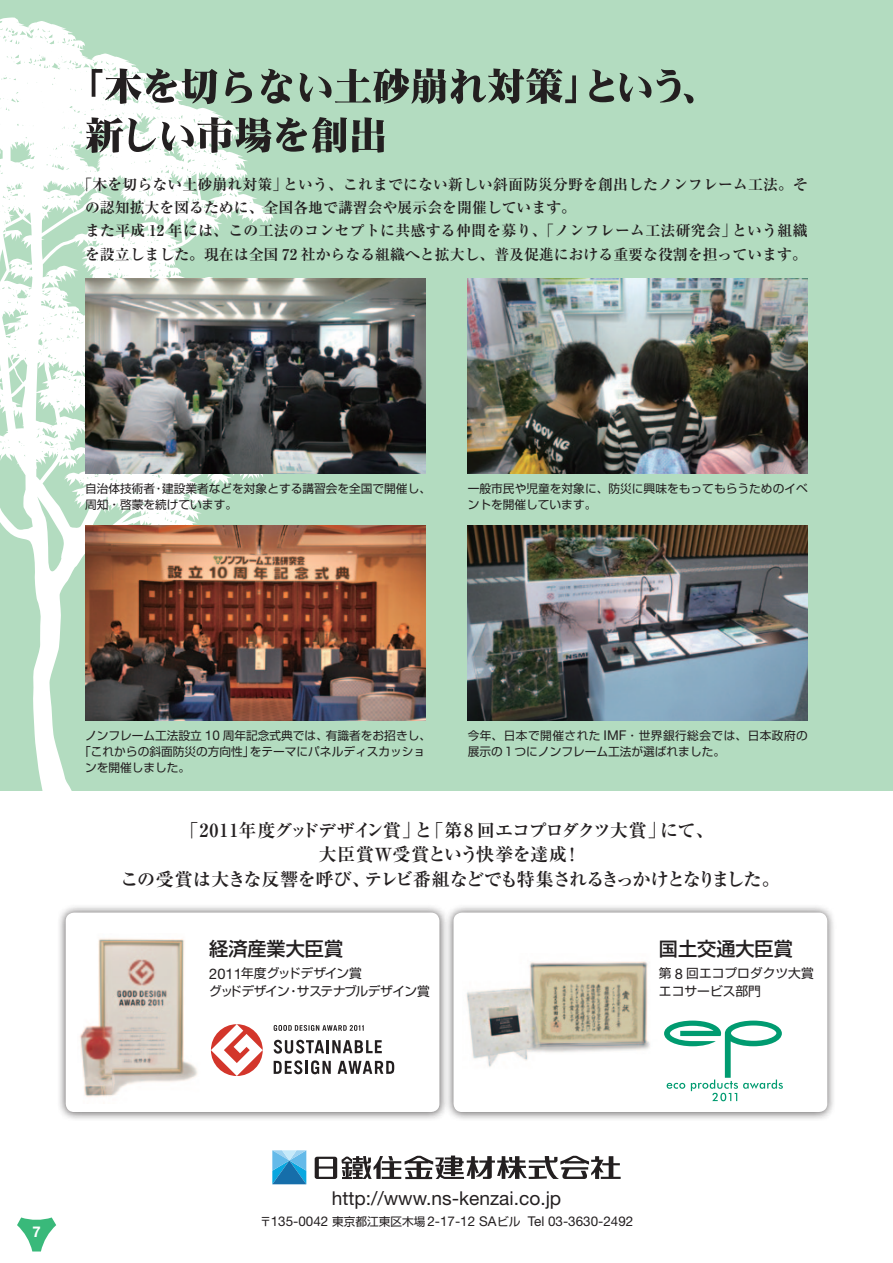
<style>
.page{position:relative;width:893px;height:1263px;background:#fff}
.page>*{position:absolute;margin:0;border:0;box-sizing:border-box;transform-origin:0 0}
.t1{font:19.2px "Helvetica Neue LT Std";color:#231f20}
.t2{font:500 19.2px "Shin Go Pr 5";color:#231f20}
.t3{font:700 18px/24.5px "Ryumin Pr 5";letter-spacing:-.045em;color:#231f20;text-align:center}
.t4{font:700 14.85px/23.4px "Ryumin Pr 5";letter-spacing:.01em;color:#231f20}
.t5{font:700 14.85px "Helvetica Neue LT Std";color:#fff}
.t6{font:13.5px "Helvetica Neue LT Std";color:#231f20}
.t7{font:12.75px/18.1px "Shin Go Pro";letter-spacing:-.025em;color:#231f20}
.t8{font:12.75px/18.1px "Shin Go Pro";color:#231f20}
.t9{font:11.7px/15.9px "Shin Go Pro";color:#231f20}
.t10{font:11.7px/15.9px "Shin Go Pr 5";color:#231f20}
.s1{font-family:"Helvetica Neue LT Std";font-size:13.5px}
.s2{font-family:"Helvetica Neue LT Std";font-size:14.7px}
.s3{font-family:"Shin Go Pro";font-size:11.7px}
</style>
<div class="page">
<div style="left:0;top:0;width:893px;height:791px;background:#b3dcc0"></div>
<div style="left:57px;top:903px;width:392px;height:218px;background:#231f20;opacity:.75"></div>
<div style="left:66px;top:912px;width:373px;height:200px;background:#fff;border-radius:9px"></div>
<div style="left:444px;top:903px;width:393px;height:218px;background:#231f20;opacity:.75"></div>
<div style="left:453px;top:912px;width:374px;height:200px;background:#fff;border-radius:9px"></div>
<svg style="left:0;top:17px;width:275px;height:774px"></svg>
<img style="left:466px;top:961px;width:184px;height:106px">
<img style="left:80px;top:938px;width:118px;height:159px">
<svg style="left:664px;top:1020px;width:119px;height:81px"></svg>
<svg style="left:211px;top:1024px;width:52px;height:52px"></svg>
<svg style="left:274px;top:1040px;width:108px;height:14px"></svg>
<svg style="left:338px;top:1061px;width:56px;height:13px"></svg>
<svg style="left:274px;top:1060px;width:57px;height:14px"></svg>
<svg style="left:274px;top:1025px;width:90px;height:6px"></svg>
<svg style="left:86px;top:117px;width:299px;height:36px"></svg>
<svg style="left:92px;top:68px;width:601px;height:36px"></svg>
<img style="left:85px;top:279px;width:340px;height:195px">
<img style="left:85px;top:525px;width:340px;height:195px">
<img style="left:468px;top:279px;width:340px;height:195px">
<img style="left:468px;top:525px;width:340px;height:195px">
<svg style="left:315px;top:1155px;width:306px;height:24px"></svg>
<svg style="left:272px;top:1150px;width:34px;height:34px"></svg>
<svg style="left:17px;top:1217px;width:39px;height:34px"></svg>
<p class="t4" style="left:85px;top:171px;width:724px;text-indent:-7px">「木を切らない土砂崩れ対策」という、これまでにない新しい斜面防災分野を創出したノンフレーム工法。その認知拡大を図るために、全国各地で講習会や展示会を開催しています。<br>また平成 12 年には、この工法のコンセプトに共感する仲間を募り、「ノンフレーム工法研究会」という組織を設立しました。現在は全国 72 社からなる組織へと拡大し、普及促進における重要な役割を担っています。</p>
<p class="t10" style="left:85px;top:479px;width:347px">自治体技術者・建設業者などを対象とする講習会を全国で開催し、周知・啓蒙を続けています。</p>
<p class="t10" style="left:468px;top:479px;width:342px">一般市民や児童を対象に、防災に興味をもってもらうためのイベントを開催しています。</p>
<p class="t9" style="left:85px;top:726px;width:348px">ノンフレーム工法設立 <span class="s1">10</span> 周年記念式典では、有識者をお招きし、</p>
<p class="t9" style="left:79px;top:742px;width:348px">「これからの斜面防災の方向性」をテーマにパネルディスカッショ</p>
<p class="t9" style="left:85px;top:758px;width:107px">ンを開催しました。</p>
<p class="t9" style="left:468px;top:726px;width:342px">今年、日本で開催された <span class="s1">IMF</span>・世界銀行総会では、日本政府の展示の１つにノンフレーム工法が選ばれました。</p>
<p class="t3" style="left:120px;top:816px;width:661px">「2011年度グッドデザイン賞」と「第 8 回エコプロダクツ大賞」にて、<br>大臣賞W受賞という快挙を達成！<br>この受賞は大きな反響を呼び、テレビ番組などでも特集されるきっかけとなりました。</p>
<p class="t2" style="left:209px;top:933px;width:135px">経済産業大臣賞</p>
<p class="t7" style="left:209px;top:963px;width:222px"><span class="s2">2011</span>年度グッドデザイン賞<br>グッドデザイン・サステナブルデザイン賞</p>
<p class="t2" style="left:659px;top:933px;width:135px">国土交通大臣賞</p>
<p class="t8" style="left:659px;top:963px;width:156px">第 <span class="s2">8</span> 回エコプロダクツ大賞エコサービス部門</p>
<p class="t5" style="left:32px;top:1222px;width:10px">7</p>
<p class="t1" style="left:332px;top:1186px;width:231px">http://www.ns-kenzai.co.jp</p>
<p class="t6" style="left:260px;top:1213px;width:375px"><span class="s3">〒</span>135-0042 <span class="s3">東京都江東区木場</span>2-17-12 SA<span class="s3">ビル</span> Tel 03-3630-2492</p>
</div>
